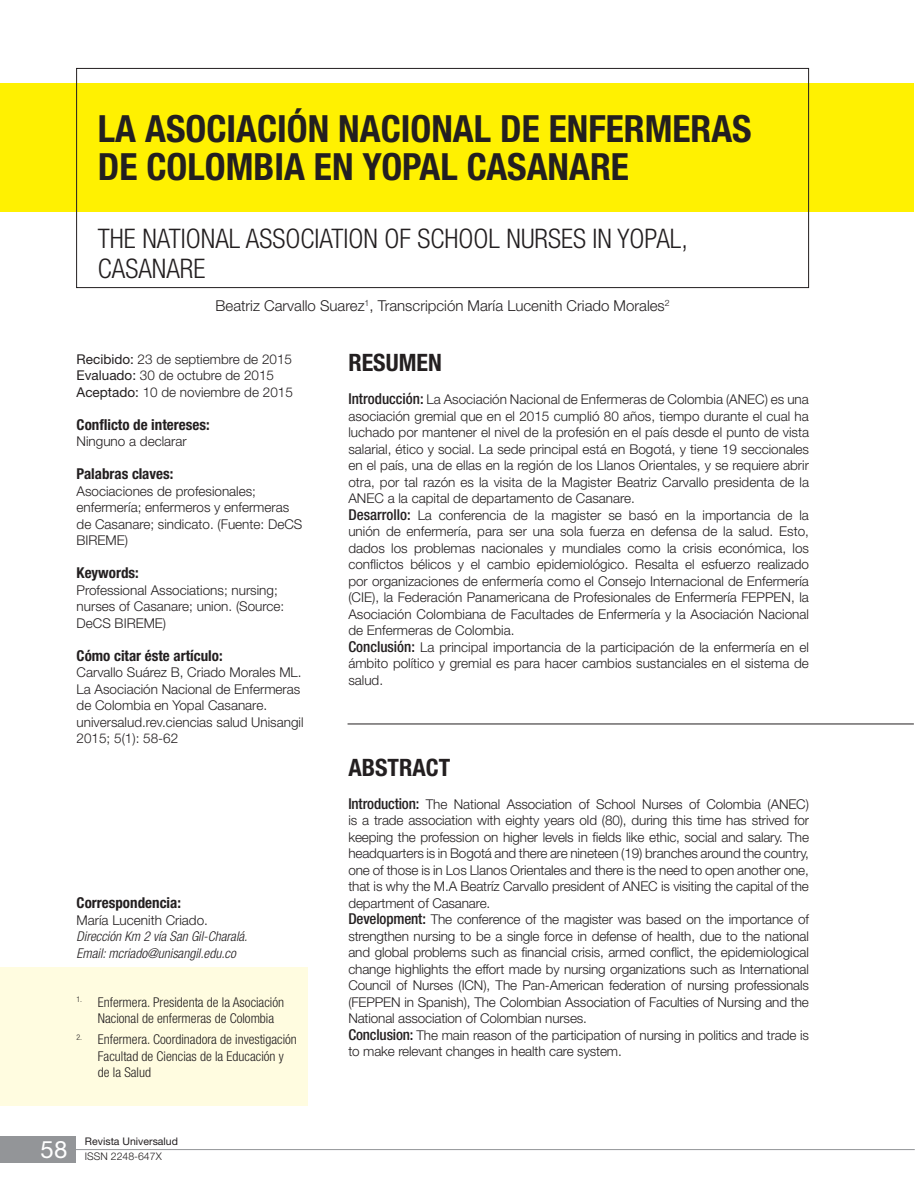
<style>
.page{position:relative;width:915px;height:1191px;background:#fff}
.page>*{position:absolute;margin:0;border:0;box-sizing:border-box;transform-origin:0 0}
.t1{font:700 condensed 37.5px/37.5px "Helvetica Neue LT Std";color:#231f20}
.t2{font:300 condensed 27px/30px "Helvetica Neue LT Std";color:#231f20}
.t3{font:700 condensed 24px "Helvetica Neue LT Std";color:#231f20}
.t4{font:24px "Helvetica Neue LT Std";color:#fff}
.t5{font:700 condensed 15px "Helvetica Neue LT Std";color:#231f20}
.t6{font:300 15px "Helvetica Neue LT Std";color:#231f20}
.t7{font:300 13.5px/16.5px "Helvetica Neue LT Std";color:#231f20}
.t8{font:300 condensed 13.5px/16.5px "Helvetica Neue LT Std";color:#231f20}
.t9{font:italic 300 condensed 13.5px/16.5px "Helvetica Neue LT Std";color:#231f20}
.t10{font:10.5px "Helvetica Neue LT Std";color:#231f20}
.t11{font:300 10.5px "Helvetica Neue LT Std";color:#231f20}
.s1{font-weight:400}
.s2{font-weight:500;font-stretch:condensed;font-size:15px}
</style>
<div class="page">
<div style="left:0;top:1136px;width:75px;height:26px;background:#939598"></div>
<hr style="left:75px;top:1149px;width:839px;height:1px;background:#939598">
<div style="left:0;top:967px;width:308px;height:139px;background:#fffce0"></div>
<div style="left:0;top:83px;width:913px;height:129px;background:#fff101"></div>
<div style="left:76px;top:68px;width:732px;height:220px;border:1px solid #231f20"></div>
<hr style="left:347px;top:723px;width:566px;height:1px;background:#231f20">
<h1 class="t1" style="left:98px;top:109px;width:655px">La Asociación Nacional de Enfermeras de Colombia en Yopal Casanare</h1>
<h2 class="t2" style="left:98px;top:223px;width:591px">The National Association of School Nurses in Yopal,<br>Casanare</h2>
<p class="t6" style="left:215px;top:297px;width:455px">Beatriz Carvallo Suarez<sup>1</sup>, Transcripción María Lucenith Criado Morales<sup>2</sup></p>
<p class="t7" style="left:77px;top:350px;width:218px"><span class="s1">Recibido:</span> 23 de septiembre de 2015<br><span class="s1">Evaluado:</span> 30 de octubre de 2015<br><span class="s1">Aceptado:</span> 10 de noviembre de 2015</p>
<p class="t5" style="left:77px;top:415px;width:134px">Conflicto de intereses:</p>
<p class="t7" style="left:77px;top:433px;width:112px">Ninguno a declarar</p>
<p class="t5" style="left:77px;top:465px;width:98px">Palabras claves:</p>
<p class="t7" style="left:77px;top:482px;width:227px">Asociaciones de profesionales; enfermería; enfermeros y enfermeras de Casanare; sindicato. (Fuente: DeCS<br>BIREME)</p>
<p class="t5" style="left:77px;top:564px;width:64px">Keywords:</p>
<p class="t7" style="left:77px;top:581px;width:209px">Professional Associations; nursing; nurses of Casanare; union. (Source:<br>DeCS BIREME)</p>
<p class="t5" style="left:77px;top:646px;width:147px">Cómo citar éste artículo:</p>
<p class="t7" style="left:77px;top:664px;width:228px">Carvallo Suárez B, Criado Morales ML.<br>La Asociación Nacional de Enfermeras de Colombia en Yopal Casanare. universalud.rev.ciencias salud Unisangil 2015; 5(1): 58-62</p>
<h3 class="t3" style="left:348px;top:348px;width:95px">Resumen</h3>
<p class="t7" style="left:348px;top:391px;width:462px"><span class="s2">Introducción:</span> La Asociación Nacional de Enfermeras de Colombia (ANEC) es una asociación gremial que en el 2015 cumplió 80 años, tiempo durante el cual ha luchado por mantener el nivel de la profesión en el país desde el punto de vista salarial, ético y social. La sede principal está en Bogotá, y tiene 19 seccionales en el país, una de ellas en la región de los Llanos Orientales, y se requiere abrir otra, por tal razón es la visita de la Magister Beatriz Carvallo presidenta de la ANEC a la capital de departamento de Casanare.<br><span class="s2">Desarrollo:</span> La conferencia de la magister se basó en la importancia de la unión de enfermería, para ser una sola fuerza en defensa de la salud. Esto, dados los problemas nacionales y mundiales como la crisis económica, los conflictos bélicos y el cambio epidemiológico. Resalta el esfuerzo realizado por organizaciones de enfermería como el Consejo Internacional de Enfermería (CIE), la Federación Panamericana de Profesionales de Enfermería FEPPEN, la Asociación Colombiana de Facultades de Enfermería y la Asociación Nacional de Enfermeras de Colombia.<br><span class="s2">Conclusión:</span> La principal importancia de la participación de la enfermería en el ámbito político y gremial es para hacer cambios sustanciales en el sistema de salud.</p>
<p class="t5" style="left:77px;top:894px;width:106px">Correspondencia:</p>
<p class="t7" style="left:77px;top:911px;width:133px">María Lucenith Criado.</p>
<p class="t9" style="left:77px;top:928px;width:172px">Dirección Km 2 vía San Gil-Charalá.<br>Email: mcriado@unisangil.edu.co</p>
<p class="t8" style="left:98px;top:993px;width:188px;text-indent:-21px"><sup>1.</sup> Enfermera. Presidenta de la Asociación<br>Nacional de enfermeras de Colombia</p>
<p class="t8" style="left:98px;top:1031px;width:200px;text-indent:-21px"><sup>2.</sup> Enfermera. Coordinadora de investigación<br>Facultad de Ciencias de la Educación y de la Salud</p>
<h3 class="t4" style="left:41px;top:1135px;width:28px">58</h3>
<p class="t10" style="left:85px;top:1135px;width:94px">Revista Universalud</p>
<p class="t11" style="left:85px;top:1150px;width:78px">ISSN 2248-647X</p>
<h3 class="t3" style="left:348px;top:752px;width:103px">Abstract</h3>
<p class="t7" style="left:348px;top:795px;width:462px"><span class="s2">Introduction:</span> The National Association of School Nurses of Colombia (ANEC) is a trade association with eighty years old (80), during this time has strived for keeping the profession on higher levels in fields like ethic, social and salary. The headquarters is in Bogotá and there are nineteen (19) branches around the country, one of those is in Los Llanos Orientales and there is the need to open another one, that is why the M.A Beatríz Carvallo president of ANEC is visiting the capital of the department of Casanare.<br><span class="s2">Development:</span> The conference of the magister was based on the importance of strengthen nursing to be a single force in defense of health, due to the national and global problems such as financial crisis, armed conflict, the epidemiological change highlights the effort made by nursing organizations such as International Council of Nurses (ICN), The Pan-American federation of nursing professionals (FEPPEN in Spanish), The Colombian Association of Faculties of Nursing and the National association of Colombian nurses.<br><span class="s2">Conclusion:</span> The main reason of the participation of nursing in politics and trade is to make relevant changes in health care system.</p>
</div>
